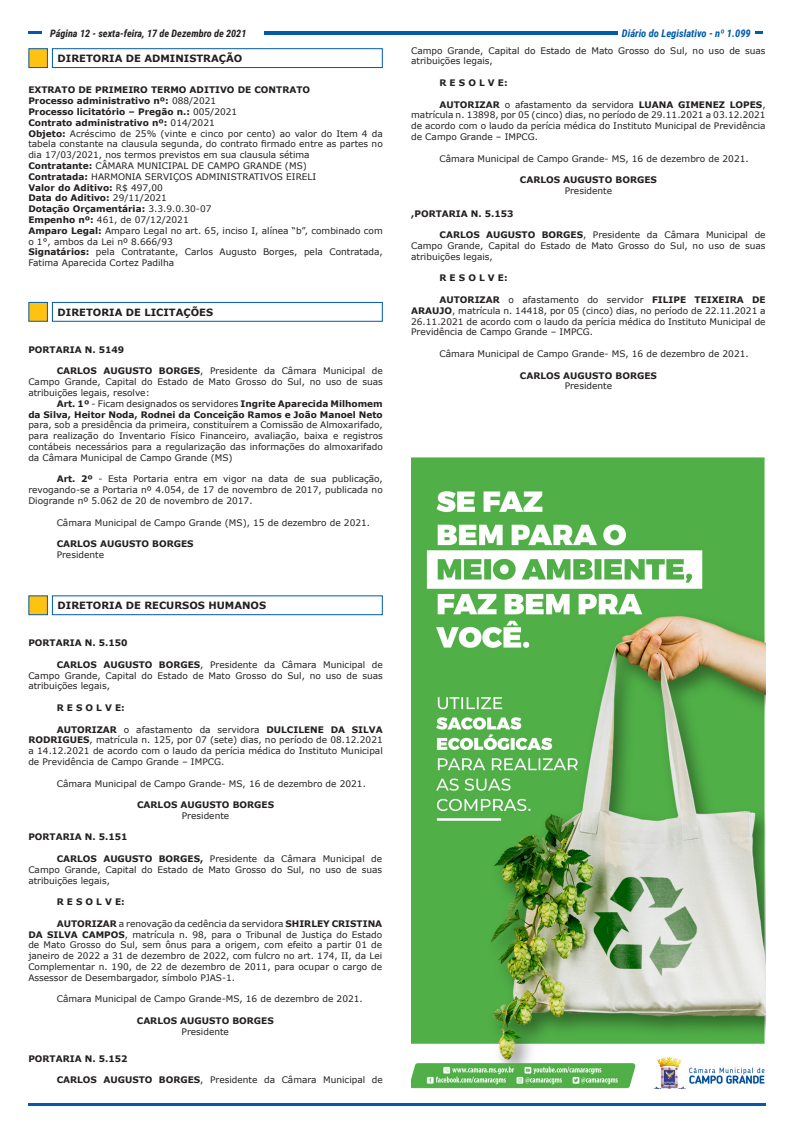
<style>
.page{position:relative;width:794px;height:1134px;background:#fff}
.page>*{position:absolute;margin:0;border:0;box-sizing:border-box;transform-origin:0 0}
.t1{font:italic 700 10.5px "Roboto Condensed";color:#015aaa}
.t2{font:italic 700 10.2px "Roboto Condensed";color:#231f20}
.Título_Seção{font:700 10px "Verdana";color:#231f20}
.t3{font:9px/10.8px "Verdana";color:#231f20;text-align:justify}
.t4{font:700 9px "Verdana";color:#231f20}
.s1{font-weight:400}
.s2{font-weight:700}
</style>
<div class="page">
<svg style="left:28px;top:31px;width:13px;height:3px"></svg>
<hr style="left:28px;top:1103px;width:737px;height:3px;background:#015aaa">
<svg style="left:755px;top:31px;width:8px;height:3px"></svg>
<hr style="left:264px;top:32px;width:353px;height:3px;background:#015aaa">
<div style="left:28px;top:48px;width:20px;height:20px;background:#fec210;border:1px solid #015aaa"></div>
<div style="left:52px;top:48px;width:331px;height:20px;background:#fff;border:1px solid #015aaa"></div>
<div style="left:28px;top:595px;width:20px;height:20px;background:#fec210;border:1px solid #015aaa"></div>
<div style="left:52px;top:595px;width:331px;height:20px;background:#fff;border:1px solid #015aaa"></div>
<div style="left:28px;top:302px;width:20px;height:20px;background:#fec210;border:1px solid #015aaa"></div>
<div style="left:52px;top:302px;width:331px;height:20px;background:#fff;border:1px solid #015aaa"></div>
<img style="left:411px;top:457px;width:354px;height:632px">
<p class="t2" style="left:50px;top:26px;width:198px">Página 12 - sexta-feira, 17 de Dezembro de 2021</p>
<p class="t1" style="left:622px;top:25px;width:130px">Diário do Legislativo - nº 1.099</p>
<p class="Título_Seção" style="left:58px;top:51px;width:186px">DIRETORIA DE ADMINISTRAÇÃO</p>
<p class="t4" style="left:28px;top:84px;width:283px">EXTRATO DE PRIMEIRO TERMO ADITIVO DE CONTRATO</p>
<p class="t4" style="left:28px;top:94px;width:189px">Processo administrativo nº: <span class="s1">088/2021</span></p>
<p class="t4" style="left:28px;top:105px;width:210px">Processo licitatório – Pregão n.: <span class="s1">005/2021</span></p>
<p class="t4" style="left:28px;top:116px;width:188px">Contrato administrativo nº: <span class="s1">014/2021</span></p>
<p class="t3" style="left:28px;top:128px;width:356px"><span class="s2">Objeto:</span> Acréscimo de 25% (vinte e cinco por cento) ao valor do Item 4 da tabela constante na clausula segunda, do contrato firmado entre as partes no dia 17/03/2021, nos termos previstos em sua clausula sétima</p>
<p class="t3" style="left:28px;top:160px;width:280px"><span class="s2">Contratante:</span> CÂMARA MUNICIPAL DE CAMPO GRANDE (MS)</p>
<p class="t3" style="left:28px;top:171px;width:289px"><span class="s2">Contratada:</span> HARMONIA SERVIÇOS ADMINISTRATIVOS EIRELI</p>
<p class="t4" style="left:28px;top:181px;width:136px">Valor do Aditivo: <span class="s1">R$ 497,00</span></p>
<p class="t4" style="left:28px;top:192px;width:140px">Data do Aditivo: <span class="s1">29/11/2021</span></p>
<p class="t4" style="left:28px;top:202px;width:185px">Dotação Orçamentária: <span class="s1">3.3.9.0.30-07</span></p>
<p class="t3" style="left:28px;top:214px;width:162px"><span class="s2">Empenho nº:</span> 461, de 07/12/2021</p>
<p class="t3" style="left:28px;top:225px;width:356px"><span class="s2">Amparo Legal:</span> Amparo Legal no art. 65, inciso I, alínea “b”, combinado com o 1°, ambos da Lei nº 8.666/93</p>
<p class="t3" style="left:28px;top:247px;width:356px"><span class="s2">Signatários:</span> pela Contratante, Carlos Augusto Borges, pela Contratada,<br>Fatima Aparecida Cortez Padilha</p>
<p class="Título_Seção" style="left:58px;top:305px;width:157px">DIRETORIA DE LICITAÇÕES</p>
<p class="t4" style="left:28px;top:343px;width:97px">PORTARIA N. 5149</p>
<p class="t3" style="left:28px;top:366px;width:356px;text-indent:28px"><span class="s2">CARLOS AUGUSTO BORGES</span>, Presidente da Câmara Municipal de Campo Grande, Capital do Estado de Mato Grosso do Sul, no uso de suas atribuições legais, resolve:</p>
<p class="t3" style="left:28px;top:398px;width:356px;text-indent:28px"><span class="s2">Art. 1º</span> - Ficam designados os servidores <span class="s2">Ingrite Aparecida Milhomem da Silva, Heitor Noda, Rodnei da Conceição Ramos e João Manoel Neto </span>para, sob a presidência da primeira, constituírem a Comissão de Almoxarifado, para realização do Inventario Físico Financeiro, avaliação, baixa e registros contábeis necessários para a regularização das informações do almoxarifado da Câmara Municipal de Campo Grande (MS)</p>
<p class="t3" style="left:28px;top:474px;width:356px;text-indent:28px"><span class="s2">Art. 2º</span> - Esta Portaria entra em vigor na data de sua publicação, revogando-se a Portaria nº 4.054, de 17 de novembro de 2017, publicada no Diogrande nº 5.062 de 20 de novembro de 2017.</p>
<p class="t3" style="left:57px;top:517px;width:315px">Câmara Municipal de Campo Grande (MS), 15 de dezembro de 2021.</p>
<p class="t4" style="left:57px;top:537px;width:138px">CARLOS AUGUSTO BORGES</p>
<p class="t3" style="left:57px;top:549px;width:49px">Presidente</p>
<p class="Título_Seção" style="left:58px;top:598px;width:210px">DIRETORIA DE RECURSOS HUMANOS</p>
<p class="t4" style="left:28px;top:636px;width:101px">PORTARIA N. 5.150</p>
<p class="t3" style="left:28px;top:659px;width:356px;text-indent:28px"><span class="s2">CARLOS AUGUSTO BORGES</span>, Presidente da Câmara Municipal de Campo Grande, Capital do Estado de Mato Grosso do Sul, no uso de suas atribuições legais,</p>
<p class="t4" style="left:57px;top:701px;width:70px">R E S O L V E:</p>
<p class="t3" style="left:28px;top:724px;width:356px;text-indent:28px"><span class="s2">AUTORIZAR</span> o afastamento da servidora <span class="s2">DULCILENE DA SILVA RODRIGUES</span>, matrícula n. 125, por 07 (sete) dias, no período de 08.12.2021 a 14.12.2021 de acordo com o laudo da perícia médica do Instituto Municipal de Previdência de Campo Grande – IMPCG.</p>
<p class="t3" style="left:57px;top:778px;width:311px">Câmara Municipal de Campo Grande- MS, 16 de dezembro de 2021.</p>
<p class="t4" style="left:137px;top:798px;width:138px">CARLOS AUGUSTO BORGES</p>
<p class="t3" style="left:182px;top:810px;width:49px">Presidente</p>
<p class="t4" style="left:28px;top:831px;width:101px">PORTARIA N. 5.151</p>
<p class="t3" style="left:28px;top:853px;width:355px;text-indent:28px"><span class="s2">CARLOS AUGUSTO BORGES,</span> Presidente da Câmara Municipal de Campo Grande, Capital do Estado de Mato Grosso do Sul, no uso de suas atribuições legais,</p>
<p class="t4" style="left:57px;top:895px;width:70px">R E S O L V E:</p>
<p class="t3" style="left:28px;top:918px;width:355px;text-indent:28px"><span class="s2">AUTORIZAR</span> a renovação da cedência da servidora <span class="s2">SHIRLEY CRISTINA DA SILVA CAMPOS</span>, matrícula n. 98, para o Tribunal de Justiça do Estado de Mato Grosso do Sul, sem ônus para a origem, com efeito a partir 01 de janeiro de 2022 a 31 de dezembro de 2022, com fulcro no art. 174, II, da Lei Complementar n. 190, de 22 de dezembro de 2011, para ocupar o cargo de Assessor de Desembargador, símbolo PJAS-1.</p>
<p class="t3" style="left:57px;top:994px;width:307px">Câmara Municipal de Campo Grande-MS, 16 de dezembro de 2021.</p>
<p class="t4" style="left:137px;top:1014px;width:138px">CARLOS AUGUSTO BORGES</p>
<p class="t3" style="left:182px;top:1026px;width:49px">Presidente</p>
<p class="t4" style="left:28px;top:1052px;width:101px">PORTARIA N. 5.152</p>
<p class="t3" style="left:57px;top:1074px;width:327px"><span class="s2">CARLOS AUGUSTO BORGES</span>, Presidente da Câmara Municipal de</p>
<p class="t3" style="left:411px;top:45px;width:356px">Campo Grande, Capital do Estado de Mato Grosso do Sul, no uso de suas atribuições legais,</p>
<p class="t4" style="left:439px;top:76px;width:70px">R E S O L V E:</p>
<p class="t3" style="left:411px;top:99px;width:356px;text-indent:28px"><span class="s2">AUTORIZAR</span> o afastamento da servidora <span class="s2">LUANA GIMENEZ LOPES</span>, matrícula n. 13898, por 05 (cinco) dias, no período de 29.11.2021 a 03.12.2021 de acordo com o laudo da perícia médica do Instituto Municipal de Previdência de Campo Grande – IMPCG.</p>
<p class="t3" style="left:439px;top:153px;width:311px">Câmara Municipal de Campo Grande- MS, 16 de dezembro de 2021.</p>
<p class="t4" style="left:520px;top:174px;width:138px">CARLOS AUGUSTO BORGES</p>
<p class="t3" style="left:565px;top:185px;width:49px">Presidente</p>
<p class="t4" style="left:411px;top:207px;width:104px">,PORTARIA N. 5.153</p>
<p class="t3" style="left:411px;top:229px;width:356px;text-indent:28px"><span class="s2">CARLOS AUGUSTO BORGES</span>, Presidente da Câmara Municipal de Campo Grande, Capital do Estado de Mato Grosso do Sul, no uso de suas atribuições legais,</p>
<p class="t4" style="left:439px;top:272px;width:70px">R E S O L V E:</p>
<p class="t3" style="left:411px;top:294px;width:356px;text-indent:28px"><span class="s2">AUTORIZAR</span> o afastamento do servidor <span class="s2">FILIPE TEIXEIRA DE ARAUJO</span>, matrícula n. 14418, por 05 (cinco) dias, no período de 22.11.2021 a 26.11.2021 de acordo com o laudo da perícia médica do Instituto Municipal de Previdência de Campo Grande – IMPCG.</p>
<p class="t3" style="left:439px;top:348px;width:311px">Câmara Municipal de Campo Grande- MS, 16 de dezembro de 2021.</p>
<p class="t4" style="left:520px;top:369px;width:138px">CARLOS AUGUSTO BORGES</p>
<p class="t3" style="left:565px;top:381px;width:49px">Presidente</p>
</div>
